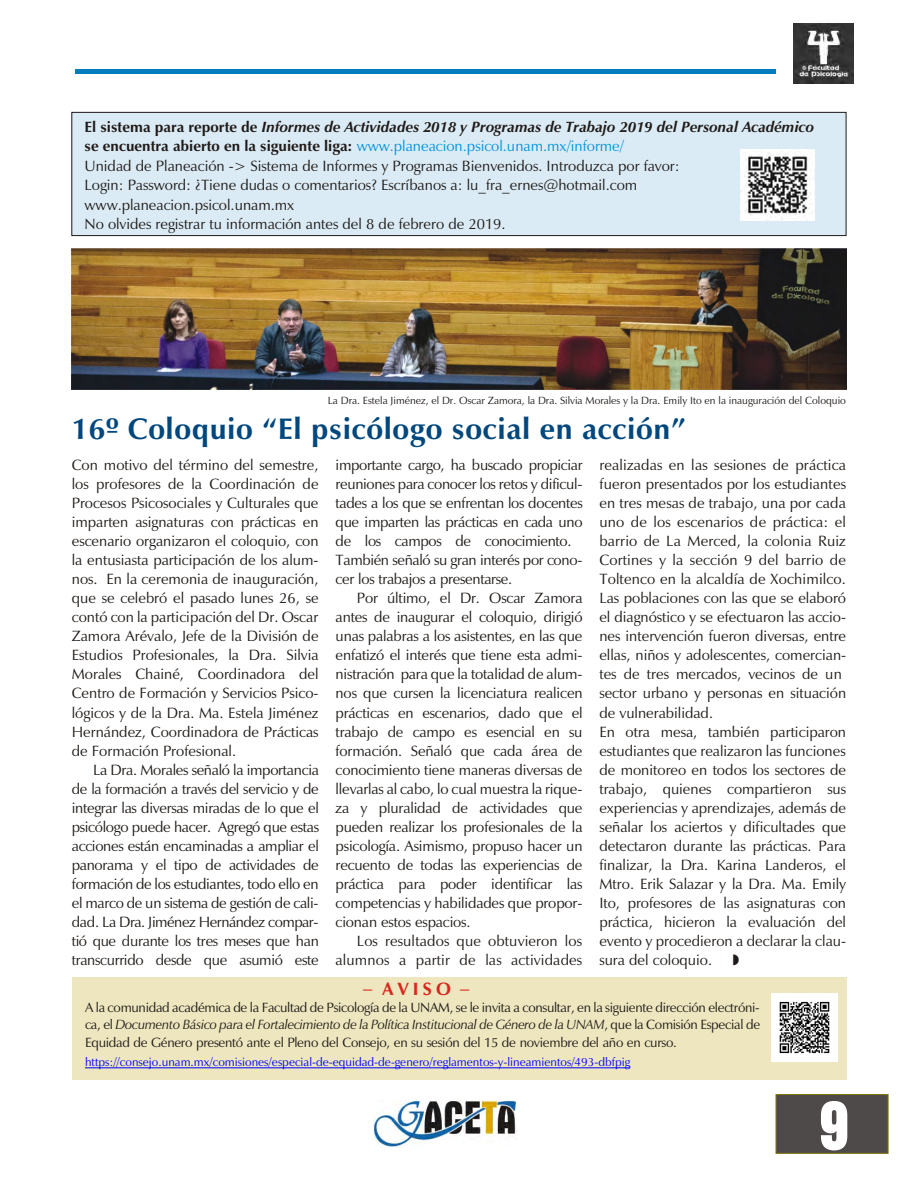
<style>
.page{position:relative;width:918px;height:1188px;background:#fff}
.page>*{position:absolute;margin:0;border:0;box-sizing:border-box;transform-origin:0 0}
.t1{font:72px "Aurora Bd Cn BT";color:#fff}
.t2{font:700 30px "Zapf Humnst BT";letter-spacing:.02em;color:#00477d}
.t3{font:700 18px "Zapf Humnst BT";color:#d9261c}
.t4{font:15px/19px "Zapf Humnst BT";color:#1f1a17;text-align:justify}
.t5{font:15px/19px "Zapf Humnst BT";letter-spacing:-.02em;color:#1f1a17}
.t6{font:13.5px/17.2px "Zapf Humnst BT";letter-spacing:-.02em;color:#1f1a17;text-align:justify}
.t7{font:12px "Zapf Humnst BT";color:#00f}
.t8{font:10.5px "Zapf Humnst BT";color:#1f1a17}
.s1{font-weight:700}
.s2{font-weight:700;font-style:italic}
.s3{color:#0094de}
.s4{font-style:italic}
</style>
<div class="page">
<img style="left:374px;top:1101px;width:142px;height:46px">
<div style="left:776px;top:1094px;width:112px;height:60px;background:#4f4a4a;border:1px solid #85780d"></div>
<img style="left:794px;top:24px;width:60px;height:60px">
<hr style="left:75px;top:70px;width:701px;height:4px;background:#007dbd">
<div style="left:72px;top:977px;width:775px;height:103px;background:#ede6bf"></div>
<hr style="left:85px;top:1068px;width:545px;height:1px;background:#00f">
<img style="left:772px;top:994px;width:66px;height:67px">
<img style="left:72px;top:248px;width:774px;height:141px">
<div style="left:72px;top:112px;width:774px;height:124px;background:#dbebf5"></div>
<div style="left:71px;top:112px;width:775px;height:124px;border:1px solid #1f1a17"></div>
<img style="left:740px;top:150px;width:75px;height:70px">
<p class="t4" style="left:85px;top:118px;width:731px;line-height:19.5px;text-align:left"><span class="s1">El siste ma para repor te de</span> <span class="s2">Infor mes de Acti vi da des 2018 y Progra mas de Traba jo 2019 del Perso nal Acadé mi co </span><span class="s1">se encuen tra abier to en la siguien te liga:</span> <span class="s3">www.planea cion.psicol.unam.mx/infor me/<br></span>Unidad de Planea ción -&gt; Siste ma de Infor mes y Progra mas Bien ve ni dos. Intro duz ca por favor:<br>Login: Pass word: ¿Tie ne dudas o comen ta rios? Escrí ba nos a: lu_fra_ernes@hotmail.com<br>www.planea cion.psicol.unam.mx<br>No olvi des regis trar tu infor ma ción antes del 8 de febre ro de 2019.</p>
<p class="t8" style="left:328px;top:396px;width:520px">La Dra. Este la Jimé nez, el Dr. Oscar Zamo ra, la Dra. Silvia Mora les y la Dra. Emily Ito en la inauguración del Coloquio</p>
<h2 class="t2" style="left:72px;top:416px;width:615px">16º Colo quio “El psicó lo go social en acción”</h2>
<p class="t4" style="left:72px;top:456px;width:248px">Con moti vo del térmi no del semes tre, los profe so res de la Coor di na ción de Proce sos Psico so cia les y Cultu ra les que impar ten asig na tu ras con prác ti cas en esce na rio orga ni za ron el colo quio, con la entu sias ta parti ci pa ción de los alum - nos. En la cere mo nia de inau gu ra ción, que se cele bró el pasa do lunes 26, se contó con la parti ci pa ción del Dr. Oscar Zamo ra Aréva lo, Jefe de la Divi sión de Estu dios Profe sio na les, la Dra. Silvia Mora les Chai né, Coor di na do ra del Centro de Forma ción y Servi cios Psico - ló gi cos y de la Dra. Ma. Este la Jimé nez Hernán dez, Coor di na do ra de Prác ti cas de Forma ción Profe sio nal.</p>
<p class="t4" style="left:72px;top:761px;width:249px;text-indent:21px">La Dra. Mora les seña ló la impor tan cia de la forma ción a través del servi cio y de inte grar las diver sas mira das de lo que el psicó lo go puede hacer. Agre gó que estas accio nes están enca mi na das a ampliar el pano ra ma y el tipo de acti vi da des de forma ción de los estu dian tes, todo ello en el marco de un siste ma de gestión de cali - dad. La Dra. Jimé nez Hernán dez compar - tió que duran te los tres meses que han trans cu rri do desde que asumió este</p>
<p class="t4" style="left:599px;top:456px;width:248px;text-align:left">reali za das en las sesio nes de prác ti ca fueron presen ta dos por los estu dian tes en tres mesas de traba jo, una por cada uno de los esce na rios de prác ti ca: el barrio de La Merced, la colo nia Ruiz Corti nes y la sección 9 del barrio de Tolten co en la alcal día de Xochi mil co.<br>Las pobla cio nes con las que se elabo ró el diag nós ti co y se efec tua ron las accio - nes inter ven ción fueron diver sas, entre ellas, niños y adoles cen tes, comer cian - tes de tres merca dos, veci nos de un sector urba no y perso nas en situa ción de vulne ra bi li dad.<br>En otra mesa, también parti ci pa ron estu dian tes que reali za ron las funcio nes de moni to reo en todos los secto res de traba jo, quie nes compar tie ron sus expe rien cias y apren di za jes, además de seña lar los acier tos y difi cul ta des que detec ta ron duran te las prác ti cas. Para fina li zar, la Dra. Kari na Lande ros, el Mtro. Erik Sala zar y la Dra. Ma. Emily Ito, profe so res de las asig na tu ras con prác ti ca, hicie ron la evalua ción del even to y proce die ron a decla rar la clau - su ra del colo quio.</p>
<p class="t5" style="left:336px;top:456px;width:249px">impor tan te cargo, ha busca do propi ciar reunio nes para cono cer los retos y difi cul - ta des a los que se enfren tan los docen tes que impar ten las prác ti cas en cada uno de los campos de cono ci mien to.<br>También seña ló su gran inte rés por cono - cer los traba jos a presen tar se.</p>
<p class="t4" style="left:336px;top:590px;width:248px;text-indent:21px">Por últi mo, el Dr. Oscar Zamo ra antes de inau gu rar el colo quio, diri gió unas pala bras a los asis ten tes, en las que enfa ti zó el inte rés que tiene esta admi - nis tra ción para que la tota li dad de alum - nos que cursen la licen cia tu ra reali cen prác ti cas en esce na rios, dado que el traba jo de campo es esen cial en su forma ción. Seña ló que cada área de cono ci mien to tiene mane ras diver sas de llevar las al cabo, lo cual mues tra la rique - za y plura li dad de acti vi da des que pueden reali zar los profe sio na les de la psico lo gía. Asimis mo, propu so hacer un recuen to de todas las expe rien cias de prác ti ca para poder iden ti fi car las compe ten cias y habi li da des que propor - cio nan estos espa cios.</p>
<p class="t4" style="left:336px;top:933px;width:248px;text-align:right">Los resul ta dos que obtu vie ron los alum nos a partir de las acti vi da des</p>
<p class="t3" style="left:383px;top:981px;width:70px">A V I S O</p>
<p class="t6" style="left:85px;top:1000px;width:677px">A la comu ni dad acadé mi ca de la Facul tad de Psico lo gía de la UNAM, se le invi ta a consul tar, en la siguien te direc ción elec tró ni - ca, el <span class="s4">Docu men to Bási co para el Forta le ci mien to de la Polí ti ca Insti tu cio nal de Géne ro de la UNAM</span>, que la Comi sión Espe cial de Equi dad de Géne ro presen tó ante el Pleno del Conse jo, en su sesión del 15 de noviem bre del año en curso.</p>
<p class="t7" style="left:85px;top:1057px;width:547px">https://consejo.unam.mx/comisiones/especial-de-equidad-de-genero/reglamentos-y-lineamientos/493-dbfpig</p>
<h1 class="t1" style="left:819px;top:1095px;width:33px">9</h1>
</div>
